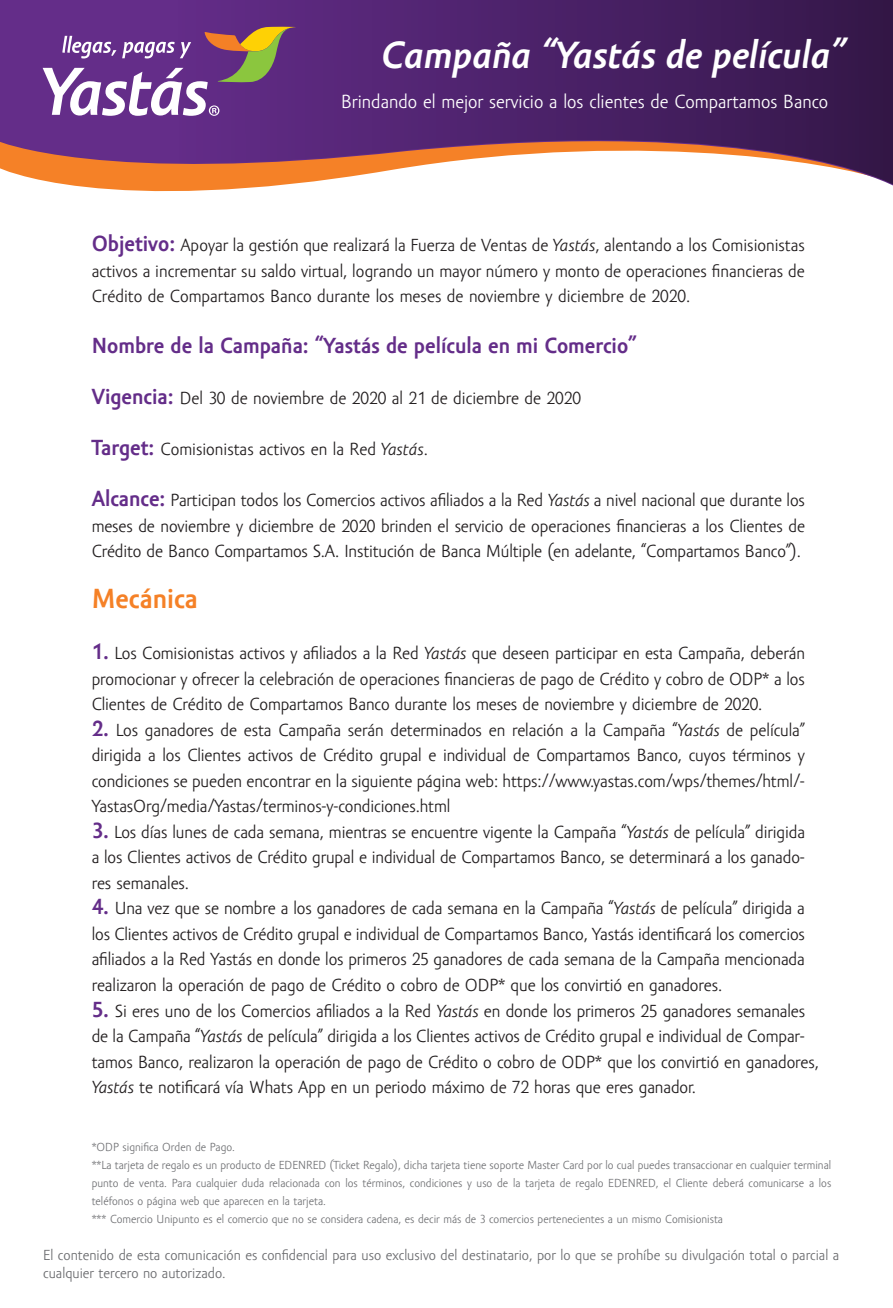
<style>
.page{position:relative;width:893px;height:1308px;background:#fff}
.page>*{position:absolute;margin:0;border:0;box-sizing:border-box;transform-origin:0 0}
.t1{font:italic 700 39px "Amor Sans Pro";color:#fff}
.t2{font:700 28.5px "Amor Sans Pro";color:#f58127}
.t3{font:700 22.5px "Amor Sans Pro";color:#642d89}
.t4{font:19.5px "Amor Sans Pro";color:#fff}
.t5{font:18px/25.5px "Amor Sans Pro";letter-spacing:-.005em;color:#231f20;text-align:justify}
.t6{font:15px/18px "Amor Sans Pro";color:#6c6d70}
.t7{font:12px/18px "Amor Sans Pro";color:#717275}
.s1{font-weight:700;font-size:22.5px;color:#642d89}
.s2{font-style:italic}
</style>
<div class="page">
<svg style="left:87px;top:187px;width:171px;height:5px"></svg>
<svg style="left:0;top:0;width:893px;height:186px;background:#6f4274"></svg>
<svg style="left:43px;top:27px;width:253px;height:89px;background:#875f93"></svg>
<h1 class="t1" style="left:382px;top:33px;width:465px">Campaña “Yastás de película”</h1>
<p class="t4" style="left:341px;top:91px;width:489px">Brindando el mejor servicio a los clientes de Compartamos Banco</p>
<p class="t5" style="left:92px;top:233px;width:715px"><span class="s1">Objetivo:</span> Apoyar la gestión que realizará la Fuerza de Ventas de <span class="s2">Yastás</span>, alentando a los Comisionistas activos a incrementar su saldo virtual, logrando un mayor número y monto de operaciones financieras de Crédito de Compartamos Banco durante los meses de noviembre y diciembre de 2020.</p>
<p class="t3" style="left:92px;top:333px;width:547px">Nombre de la Campaña: “Yastás de película en mi Comercio”</p>
<p class="t5" style="left:92px;top:386px;width:491px"><span class="s1">Vigencia:</span> Del 30 de noviembre de 2020 al 21 de diciembre de 2020</p>
<p class="t5" style="left:92px;top:437px;width:338px"><span class="s1">Target:</span> Comisionistas activos en la Red <span class="s2">Yastás</span>.</p>
<p class="t5" style="left:92px;top:488px;width:715px"><span class="s1">Alcance:</span> Participan todos los Comercios activos afiliados a la Red <span class="s2">Yastás</span> a nivel nacional que durante los meses de noviembre y diciembre de 2020 brinden el servicio de operaciones financieras a los Clientes de Crédito de Banco Compartamos S.A. Institución de Banca Múltiple (en adelante, “Compartamos Banco”).</p>
<h2 class="t2" style="left:92px;top:583px;width:108px">Mecánica</h2>
<p class="t5" style="left:92px;top:641px;width:715px"><span class="s1">1.</span> Los Comisionistas activos y afiliados a la Red <span class="s2">Yastás</span> que deseen participar en esta Campaña, deberán promocionar y ofrecer la celebración de operaciones financieras de pago de Crédito y cobro de ODP* a los Clientes de Crédito de Compartamos Banco durante los meses de noviembre y diciembre de 2020.</p>
<p class="t5" style="left:92px;top:717px;width:715px"><span class="s1">2.</span> Los ganadores de esta Campaña serán determinados en relación a la Campaña “<span class="s2">Yastás</span> de película” dirigida a los Clientes activos de Crédito grupal e individual de Compartamos Banco, cuyos términos y condiciones se pueden encontrar en la siguiente página web: https://www.yastas.com/wps/themes/html/- YastasOrg/media/Yastas/terminos-y-condiciones.html</p>
<p class="t5" style="left:92px;top:819px;width:715px"><span class="s1">3.</span> Los días lunes de cada semana, mientras se encuentre vigente la Campaña “<span class="s2">Yastás</span> de película” dirigida a los Clientes activos de Crédito grupal e individual de Compartamos Banco, se determinará a los ganado&shy;res semanales.</p>
<p class="t5" style="left:92px;top:896px;width:715px"><span class="s1">4.</span> Una vez que se nombre a los ganadores de cada semana en la Campaña “<span class="s2">Yastás</span> de película” dirigida a los Clientes activos de Crédito grupal e individual de Compartamos Banco, Yastás identificará los comercios afiliados a la Red Yastás en donde los primeros 25 ganadores de cada semana de la Campaña mencionada realizaron la operación de pago de Crédito o cobro de ODP* que los convirtió en ganadores.</p>
<p class="t5" style="left:92px;top:998px;width:729px;text-align:left"><span class="s1">5.</span> Si eres uno de los Comercios afiliados a la Red <span class="s2">Yastás</span> en donde los primeros 25 ganadores semanales de la Campaña “<span class="s2">Yastás</span> de película” dirigida a los Clientes activos de Crédito grupal e individual de Compar&shy;tamos Banco, realizaron la operación de pago de Crédito o cobro de ODP* que los convirtió en ganadores, <span class="s2">Yastás</span> te notificará vía Whats App en un periodo máximo de 72 horas que eres ganador.</p>
<p class="t7" style="left:92px;top:1138px;width:741px">*ODP significa Orden de Pago.<br>**La tarjeta de regalo es un producto de EDENRED (Ticket Regalo), dicha tarjeta tiene soporte Master Card por lo cual puedes transaccionar en cualquier terminal punto de venta. Para cualquier duda relacionada con los términos, condiciones y uso de la tarjeta de regalo EDENRED, el Cliente deberá comunicarse a los teléfonos o página web que aparecen en la tarjeta.<br>*** Comercio Unipunto es el comercio que no se considera cadena, es decir más de 3 comercios pertenecientes a un mismo Comisionista</p>
<p class="t6" style="left:43px;top:1246px;width:797px">El contenido de esta comunicación es confidencial para uso exclusivo del destinatario, por lo que se prohíbe su divulgación total o parcial a cualquier tercero no autorizado.</p>
</div>
